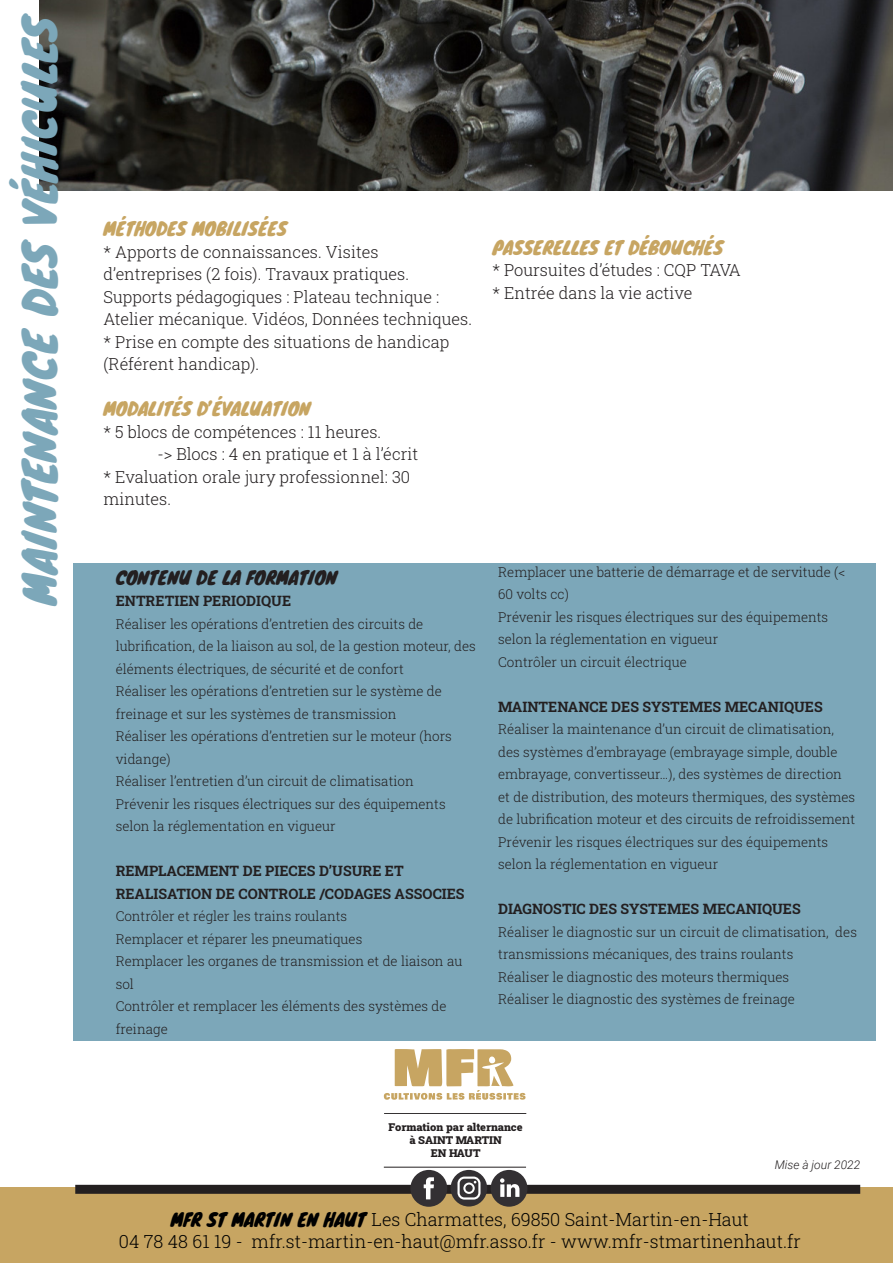
<style>
.page{position:relative;width:893px;height:1263px;background:#fff}
.page>*{position:absolute;margin:0;border:0;box-sizing:border-box;transform-origin:0 0}
.t1{font:43.5px "Knewave";color:#7ca7b9}
.t2{font:300 18px "Roboto Slab";color:#000}
.t3{font:18px "Knewave";color:#c7a562}
.t4{font:18px "Knewave";color:#231f20}
.t5{font:300 16.5px/22.5px "Roboto Slab";color:#231f20}
.t6{font:700 14.25px/22.5px "Roboto Slab";color:#231f20}
.t7{font:300 13.5px/22.5px "Roboto Slab";color:#231f20}
.Corps_de_texte{font:italic 300 12px "Roboto";color:#231f20}
.t8{font:900 10.95px/13.2px "Roboto Slab";color:#231f20;text-align:center}
.s1{font-family:"Knewave";font-weight:400}
</style>
<div class="page">
<img style="left:40px;top:0;width:853px;height:190px">
<div style="left:73px;top:563px;width:802px;height:477px;background:#7ca7b9"></div>
<div style="left:0;top:1187px;width:893px;height:76px;background:#c7a562"></div>
<div style="left:75px;top:1185px;width:785px;height:9px;background:#231f20"></div>
<div style="left:410px;top:1170px;width:37px;height:37px;background:#333033;border-radius:50%"></div>
<svg style="left:424px;top:1177px;width:10px;height:22px"></svg>
<svg style="left:451px;top:1170px;width:36px;height:36px"></svg>
<div style="left:491px;top:1170px;width:36px;height:37px;background:#333033;border-radius:50%"></div>
<svg style="left:500px;top:1178px;width:19px;height:19px"></svg>
<svg style="left:384px;top:1049px;width:141px;height:51px"></svg>
<hr style="left:384px;top:1113px;width:142px;height:1px;background:#231f20">
<hr style="left:384px;top:1167px;width:142px;height:1px;background:#231f20">
<p class="t1" style="left:5px;top:604px;width:595px;rotate:-90deg">MAINTENANCE DES VÉHICULES</p>
<p class="t3" style="left:103px;top:214px;width:185px">MÉTHODES MOBILISÉES</p>
<p class="t5" style="left:103px;top:240px;width:370px">* Apports de connaissances. Visites d’entreprises (2 fois). Travaux pratiques.<br>Supports pédagogiques : Plateau technique :<br>Atelier mécanique. Vidéos, Données techniques. * Prise en compte des situations de handicap (Référent handicap).</p>
<p class="t3" style="left:103px;top:394px;width:209px">MODALITÉS D’ÉVALUATION</p>
<p class="t5" style="left:103px;top:420px;width:279px">* 5 blocs de compétences : 11 heures.</p>
<p class="t5" style="left:157px;top:442px;width:262px">-&gt; Blocs : 4 en pratique et 1 à l’écrit</p>
<p class="t5" style="left:103px;top:465px;width:308px">* Evaluation orale jury professionnel: 30 minutes.</p>
<p class="t3" style="left:492px;top:233px;width:232px">PASSERELLES ET DÉBOUCHÉS</p>
<p class="t5" style="left:492px;top:259px;width:250px">* Poursuites d’études : CQP TAVA</p>
<p class="t5" style="left:492px;top:281px;width:202px">* Entrée dans la vie active</p>
<p class="t4" style="left:116px;top:563px;width:223px">CONTENU DE LA FORMATION</p>
<p class="t6" style="left:116px;top:589px;width:177px">ENTRETIEN PERIODIQUE</p>
<p class="t7" style="left:116px;top:612px;width:362px">Réaliser les opérations d’entretien des circuits de lubrification, de la liaison au sol, de la gestion moteur, des éléments électriques, de sécurité et de confort<br>Réaliser les opérations d’entretien sur le système de freinage et sur les systèmes de transmission<br>Réaliser les opérations d’entretien sur le moteur (hors vidange)<br>Réaliser l’entretien d’un circuit de climatisation<br>Prévenir les risques électriques sur des équipements selon la réglementation en vigueur</p>
<p class="t6" style="left:116px;top:859px;width:350px">REMPLACEMENT DE PIECES D’USURE ET<br>REALISATION DE CONTROLE /CODAGES ASSOCIES</p>
<p class="t7" style="left:116px;top:905px;width:348px">Contrôler et régler les trains roulants<br>Remplacer et réparer les pneumatiques<br>Remplacer les organes de transmission et de liaison au sol<br>Contrôler et remplacer les éléments des systèmes de freinage</p>
<p class="t7" style="left:498px;top:560px;width:348px">Remplacer une batterie de démarrage et de servitude (&lt; 60 volts cc)<br>Prévenir les risques électriques sur des équipements selon la réglementation en vigueur<br>Contrôler un circuit électrique</p>
<p class="t6" style="left:498px;top:695px;width:326px">MAINTENANCE DES SYSTEMES MECANIQUES</p>
<p class="t7" style="left:498px;top:718px;width:359px">Réaliser la maintenance d’un circuit de climatisation, des systèmes d’embrayage (embrayage simple, double embrayage, convertisseur…), des systèmes de direction et de distribution, des moteurs thermiques, des systèmes de lubrification moteur et des circuits de refroidissement Prévenir les risques électriques sur des équipements selon la réglementation en vigueur</p>
<p class="t6" style="left:498px;top:898px;width:304px">DIAGNOSTIC DES SYSTEMES MECANIQUES</p>
<p class="t7" style="left:498px;top:920px;width:360px">Réaliser le diagnostic sur un circuit de climatisation, des transmissions mécaniques, des trains roulants<br>Réaliser le diagnostic des moteurs thermiques<br>Réaliser le diagnostic des systèmes de freinage</p>
<p class="t8" style="left:389px;top:1120px;width:136px">Formation par alternance à SAINT MARTIN<br>EN HAUT</p>
<p class="Corps_de_texte" style="left:775px;top:1156px;width:87px">Mise à jour 2022</p>
<p class="t2" style="left:171px;top:1207px;width:579px"><span class="s1">MFR ST MARTIN EN HAUT</span> Les Charmattes, 69850 Saint-Martin-en-Haut</p>
<p class="t2" style="left:119px;top:1229px;width:683px">04 78 48 61 19 - mfr.st-martin-en-haut@mfr.asso.fr - www.mfr-stmartinenhaut.fr</p>
</div>
